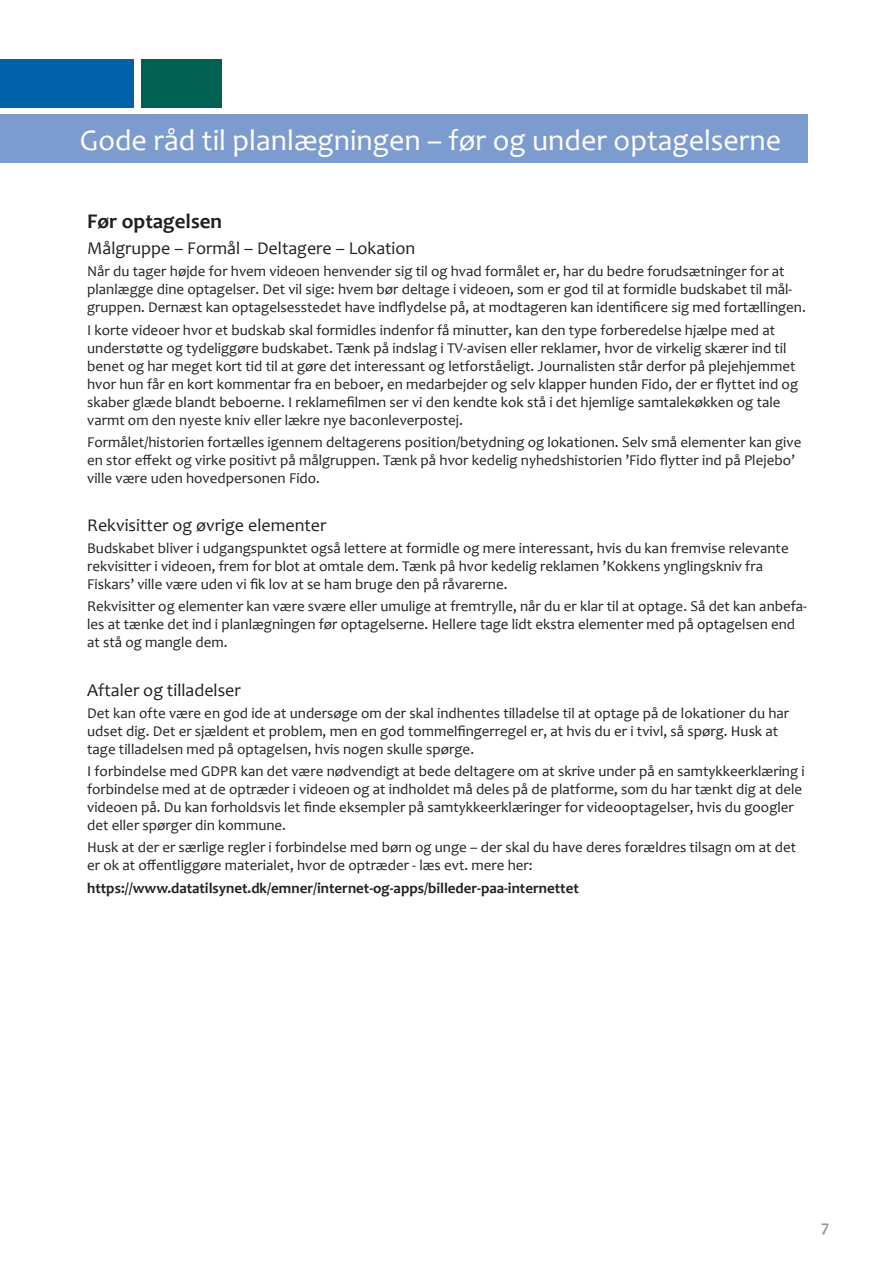
<style>
.page{position:relative;width:893px;height:1263px;background:#fff}
.page>*{position:absolute;margin:0;border:0;box-sizing:border-box;transform-origin:0 0}
.t1{font:30px "Candara";color:#fff}
.t2{font:700 21px "Candara";color:#231f20}
.t3{font:18px "Candara";color:#231f20}
.t4{font:700 16.5px "Candara";color:#939598}
.t5{font:15px/18px "Candara";color:#231f20}
.t6{font:700 15px "Candara";color:#231f20}
</style>
<div class="page">
<div style="left:0;top:114px;width:807px;height:48px;background:#7c9bce"></div>
<div style="left:0;top:60px;width:134px;height:48px;background:#0161ab"></div>
<div style="left:141px;top:60px;width:81px;height:48px;background:#006052"></div>
<h1 class="t1" style="left:80px;top:121px;width:703px">Gode råd til planlægningen – før og under optagelserne</h1>
<h2 class="t2" style="left:87px;top:208px;width:136px">Før optagelsen</h2>
<p class="t3" style="left:87px;top:237px;width:330px">Målgruppe – Formål – Deltagere – Lokation</p>
<p class="t5" style="left:87px;top:262px;width:720px">Når du tager højde for hvem videoen henvender sig til og hvad formålet er, har du bedre forudsætninger for at planlægge dine optagelser. Det vil sige: hvem bør deltage i videoen, som er god til at formidle budskabet til mål&shy;gruppen. Dernæst kan optagelsesstedet have indflydelse på, at modtageren kan identificere sig med fortællingen.</p>
<p class="t5" style="left:87px;top:321px;width:712px">I korte videoer hvor et budskab skal formidles indenfor få minutter, kan den type forberedelse hjælpe med at understøtte og tydeliggøre budskabet. Tænk på indslag i TV-avisen eller reklamer, hvor de virkelig skærer ind til benet og har meget kort tid til at gøre det interessant og letforståeligt. Journalisten står derfor på plejehjemmet hvor hun får en kort kommentar fra en beboer, en medarbejder og selv klapper hunden Fido, der er flyttet ind og skaber glæde blandt beboerne. I reklamefilmen ser vi den kendte kok stå i det hjemlige samtalekøkken og tale varmt om den nyeste kniv eller lækre nye baconleverpostej.</p>
<p class="t5" style="left:87px;top:433px;width:716px">Formålet/historien fortælles igennem deltagerens position/betydning og lokationen. Selv små elementer kan give en stor effekt og virke positivt på målgruppen. Tænk på hvor kedelig nyhedshistorien ’Fido flytter ind på Plejebo’ ville være uden hovedpersonen Fido.</p>
<p class="t3" style="left:87px;top:514px;width:241px">Rekvisitter og øvrige elementer</p>
<p class="t5" style="left:87px;top:539px;width:703px">Budskabet bliver i udgangspunktet også lettere at formidle og mere interessant, hvis du kan fremvise relevante rekvisitter i videoen, frem for blot at omtale dem. Tænk på hvor kedelig reklamen ’Kokkens ynglingskniv fra<br>Fiskars’ ville være uden vi fik lov at se ham bruge den på råvarerne.</p>
<p class="t5" style="left:87px;top:597px;width:721px">Rekvisitter og elementer kan være svære eller umulige at fremtrylle, når du er klar til at optage. Så det kan anbefa&shy;les at tænke det ind i planlægningen før optagelserne. Hellere tage lidt ekstra elementer med på optagelsen end at stå og mangle dem.</p>
<p class="t3" style="left:87px;top:678px;width:155px">Aftaler og tilladelser</p>
<p class="t5" style="left:87px;top:704px;width:703px">Det kan ofte være en god ide at undersøge om der skal indhentes tilladelse til at optage på de lokationer du har udset dig. Det er sjældent et problem, men en god tommelfingerregel er, at hvis du er i tvivl, så spørg. Husk at tage tilladelsen med på optagelsen, hvis nogen skulle spørge.</p>
<p class="t5" style="left:87px;top:762px;width:719px">I forbindelse med GDPR kan det være nødvendigt at bede deltagere om at skrive under på en samtykkeerklæring i forbindelse med at de optræder i videoen og at indholdet må deles på de platforme, som du har tænkt dig at dele videoen på. Du kan forholdsvis let finde eksempler på samtykkeerklæringer for videooptagelser, hvis du googler det eller spørger din kommune.</p>
<p class="t5" style="left:87px;top:838px;width:710px">Husk at der er særlige regler i forbindelse med børn og unge – der skal du have deres forældres tilsagn om at det er ok at offentliggøre materialet, hvor de optræder - læs evt. mere her:</p>
<p class="t6" style="left:87px;top:878px;width:493px">https://www.datatilsynet.dk/emner/internet-og-apps/billeder-paa-internettet</p>
<p class="t4" style="left:821px;top:1216px;width:9px">7</p>
</div>
